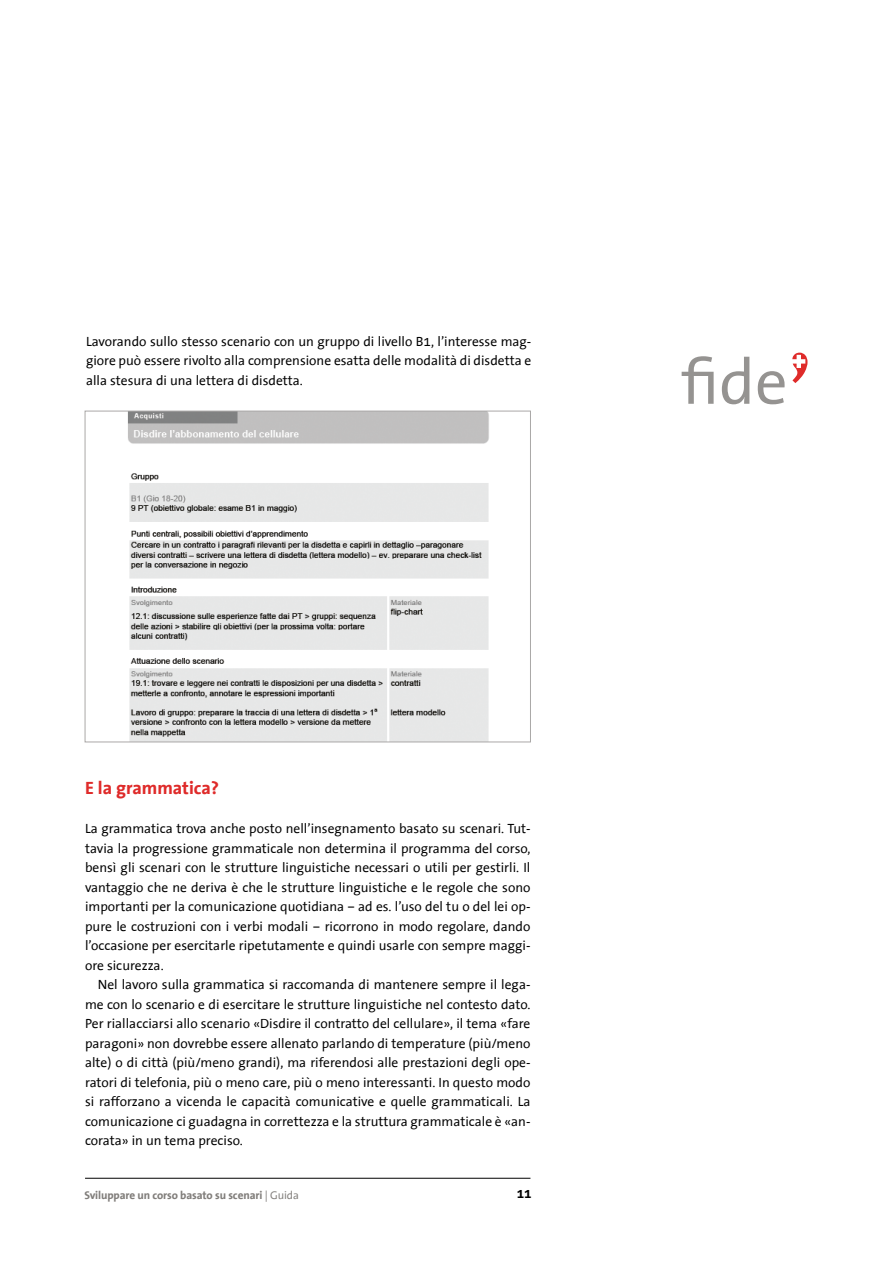
<style>
.page{position:relative;width:893px;height:1263px;background:#fff}
.page>*{position:absolute;margin:0;border:0;box-sizing:border-box;transform-origin:0 0}
.t1{font:700 18px "The Sans Office";color:#df2b2a}
.t2{font:13.5px/19.5px "The Sans Office";color:#000;text-align:justify}
.t3{font:700 13.5px "The Sans Office";color:#000}
.t4{font:700 11.25px "The Sans Office";letter-spacing:-.01em;color:#817e7b}
.s1{font-weight:400}
</style>
<div class="page">
<hr style="left:85px;top:1178px;width:445px;height:1px;background:#000">
<svg style="left:682px;top:356px;width:32px;height:48px"></svg>
<svg style="left:722px;top:357px;width:27px;height:47px"></svg>
<svg style="left:758px;top:371px;width:27px;height:33px"></svg>
<svg style="left:792px;top:353px;width:15px;height:30px"></svg>
<img style="left:127px;top:413px;width:362px;height:327px">
<div style="left:85px;top:411px;width:446px;height:331px;border:1px solid #aaa8a7"></div>
<p class="t2" style="left:86px;top:332px;width:447px">Lavorando sullo stesso scenario con un gruppo di livello B1, l’interesse mag&shy;giore può essere rivolto alla comprensione esatta delle modalità di disdetta e alla stesura di una lettera di disdetta.</p>
<h1 class="t1" style="left:85px;top:779px;width:135px">E la grammatica?</h1>
<p class="t2" style="left:85px;top:819px;width:447px">La grammatica trova anche posto nell’insegnamento basato su scenari. Tut&shy;tavia la progressione grammaticale non determina il programma del corso, bensì gli scenari con le strutture linguistiche necessari o utili per gestirli. Il vantaggio che ne deriva è che le strutture linguistiche e le regole che sono importanti per la comunicazione quotidiana – ad es. l’uso del tu o del lei op&shy;pure le costruzioni con i verbi modali – ricorrono in modo regolare, dando l’occasione per esercitarle ripetutamente e quindi usarle con sempre maggi&shy;ore sicurezza.</p>
<p class="t2" style="left:85px;top:975px;width:447px;text-indent:13px">Nel lavoro sulla grammatica si raccomanda di mantenere sempre il lega&shy;me con lo scenario e di esercitare le strutture linguistiche nel contesto dato.<br>Per riallacciarsi allo scenario «Disdire il contratto del cellulare», il tema «fare paragoni» non dovrebbe essere allenato parlando di temperature (più/meno alte) o di città (più/meno grandi), ma riferendosi alle prestazioni degli ope&shy;ratori di telefonia, più o meno care, più o meno interessanti. In questo modo si rafforzano a vicenda le capacità comunicative e quelle grammaticali. La comunicazione ci guadagna in correttezza e la struttura grammaticale è «an&shy;corata» in un tema preciso.</p>
<p class="t4" style="left:84px;top:1189px;width:216px">Sviluppare un corso basato su scenari <span class="s1">| Guida</span></p>
<p class="t3" style="left:517px;top:1186px;width:16px">11</p>
</div>
